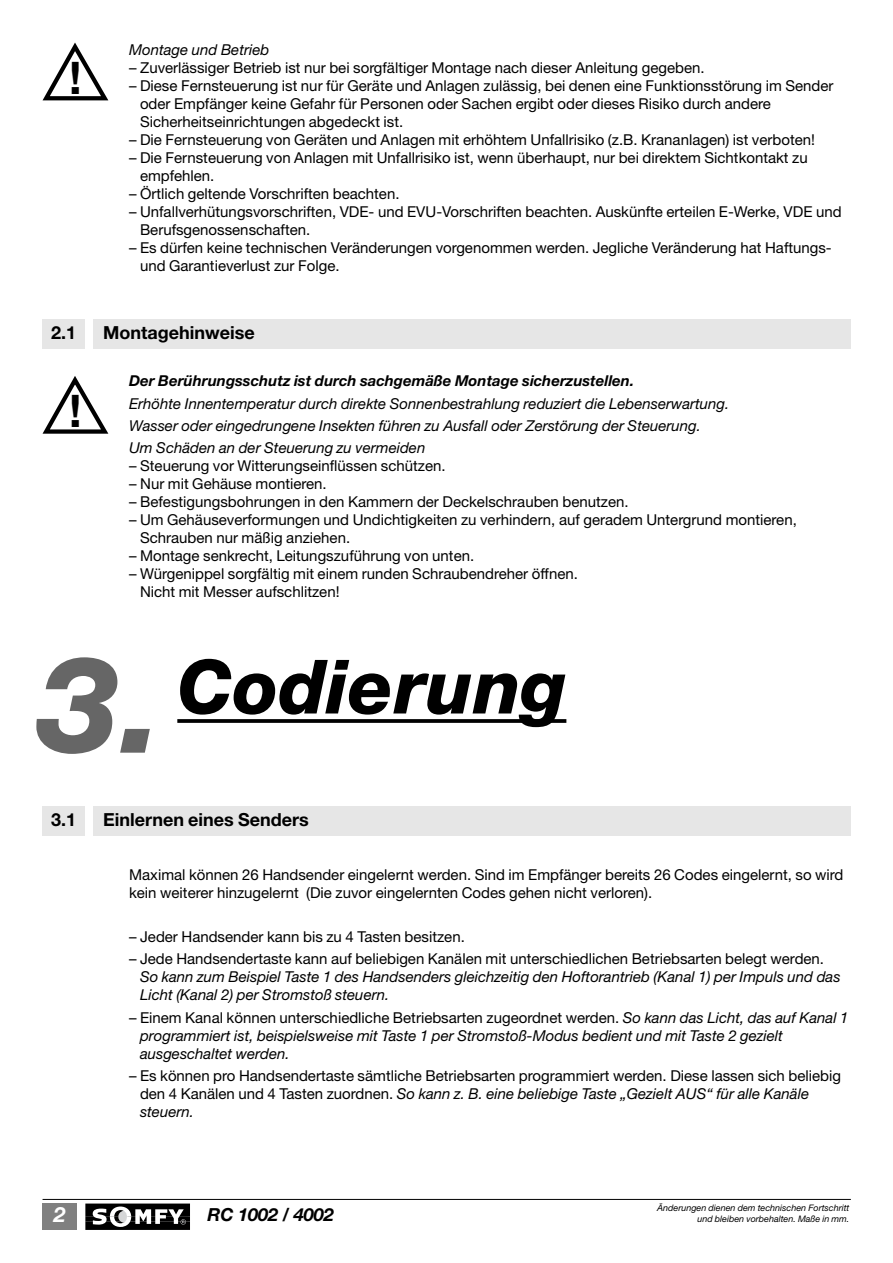
<style>
.page{position:relative;width:893px;height:1263px;background:#fff}
.page>*{position:absolute;margin:0;border:0;box-sizing:border-box;transform-origin:0 0}
.t1{font:italic 800 75px "Helvetica Neue";color:#000}
.t2{font:700 45px "Helvetica Neue";color:#000}
.t3{font:italic 700 21px "Helvetica Neue";color:#fff}
.t4{font:700 18px "Helvetica Neue";color:#000}
.t5{font:italic 700 18px "Helvetica Neue";color:#000}
.t6{font:15px/18px "Helvetica Neue";color:#000}
.t7{font:italic 15px/18px "Helvetica Neue";color:#000}
.t8{font:italic 700 15px "Helvetica Neue";color:#000}
.t9{font:italic 9px "Helvetica Neue";color:#000}
.s1{font-size:135px;color:#666}
.s2{font-style:normal}
.s3{font-style:italic}
</style>
<div class="page">
<div style="left:85px;top:1203px;width:105px;height:27px;background:#8f8f8f"></div>
<svg style="left:85px;top:1204px;width:105px;height:26px;background:#505050"></svg>
<hr style="left:43px;top:1199px;width:807px;height:1px;background:#000">
<div style="left:43px;top:1203px;width:34px;height:27px;background:#808080"></div>
<svg style="left:43px;top:43px;width:65px;height:57px"></svg>
<div style="left:93px;top:319px;width:757px;height:30px;background:#e6e6e6"></div>
<div style="left:43px;top:319px;width:42px;height:30px;background:#e6e6e6"></div>
<svg style="left:43px;top:376px;width:65px;height:58px"></svg>
<div style="left:93px;top:806px;width:757px;height:30px;background:#e6e6e6"></div>
<div style="left:43px;top:806px;width:42px;height:30px;background:#e6e6e6"></div>
<svg style="left:177px;top:719px;width:389px;height:4px;background:#0f0f0f"></svg>
<h2 class="t2" style="left:69px;top:62px;width:14px">!</h2>
<p class="t7" style="left:129px;top:42px;width:142px">Montage und Betrieb</p>
<p class="t6" style="left:129px;top:60px;width:577px">– Zuverlässiger Betrieb ist nur bei sorgfältiger Montage nach dieser Anleitung gegeben.</p>
<p class="t6" style="left:140px;top:78px;width:695px;text-indent:-11px">– Diese Fernsteuerung ist nur für Geräte und Anlagen zulässig, bei denen eine Funktionsstörung im Sender oder Empfänger keine Gefahr für Personen oder Sachen ergibt oder dieses Risiko durch andere<br>Sicherheitseinrichtungen abgedeckt ist.</p>
<p class="t6" style="left:129px;top:132px;width:687px">– Die Fernsteuerung von Geräten und Anlagen mit erhöhtem Unfallrisiko (z.B. Krananlagen) ist verboten!</p>
<p class="t6" style="left:140px;top:150px;width:669px;text-indent:-11px">– Die Fernsteuerung von Anlagen mit Unfallrisiko ist, wenn überhaupt, nur bei direktem Sichtkontakt zu empfehlen.</p>
<p class="t6" style="left:129px;top:186px;width:272px">– Örtlich geltende Vorschriften beachten.</p>
<p class="t6" style="left:140px;top:204px;width:703px;text-indent:-11px">– Unfallverhütungsvorschriften, VDE- und EVU-Vorschriften beachten. Auskünfte erteilen E-Werke, VDE und<br>Berufsgenossenschaften.</p>
<p class="t6" style="left:140px;top:240px;width:693px;text-indent:-11px">– Es dürfen keine technischen Veränderungen vorgenommen werden. Jegliche Veränderung hat Haftungs&shy;und Garantieverlust zur Folge.</p>
<p class="t4" style="left:51px;top:326px;width:27px">2.1</p>
<p class="t4" style="left:103px;top:326px;width:153px">Montagehinweise</p>
<h2 class="t2" style="left:69px;top:395px;width:14px">!</h2>
<p class="t8" style="left:129px;top:376px;width:506px">Der Berührungsschutz ist durch sachgemäße Montage sicherzustellen.</p>
<p class="t7" style="left:129px;top:394px;width:601px;line-height:22.2px">Erhöhte Innentemperatur durch direkte Sonnenbestrahlung reduziert die Lebenserwartung.<br>Wasser oder eingedrungene Insekten führen zu Ausfall oder Zerstörung der Steuerung.<br>Um Schäden an der Steuerung zu vermeiden</p>
<p class="t6" style="left:129px;top:458px;width:318px">– Steuerung vor Witterungseinflüssen schützen.</p>
<p class="t6" style="left:129px;top:476px;width:199px">– Nur mit Gehäuse montieren.</p>
<p class="t6" style="left:129px;top:494px;width:501px">– Befestigungsbohrungen in den Kammern der Deckelschrauben benutzen.</p>
<p class="t6" style="left:140px;top:512px;width:658px;text-indent:-11px">– Um Gehäuseverformungen und Undichtigkeiten zu verhindern, auf geradem Untergrund montieren,<br>Schrauben nur mäßig anziehen.</p>
<p class="t6" style="left:129px;top:548px;width:346px">– Montage senkrecht, Leitungszuführung von unten.</p>
<p class="t6" style="left:140px;top:566px;width:439px;text-indent:-11px">– Würgenippel sorgfältig mit einem runden Schraubendreher öffnen.<br>Nicht mit Messer aufschlitzen!</p>
<h1 class="t1" style="left:36px;top:660px;width:532px"><span class="s1">3.</span> Codierung</h1>
<p class="t4" style="left:51px;top:813px;width:27px">3.1</p>
<p class="t4" style="left:103px;top:813px;width:207px">Einlernen eines Senders</p>
<p class="t6" style="left:129px;top:867px;width:716px">Maximal können 26 Handsender eingelernt werden. Sind im Empfänger bereits 26 Codes eingelernt, so wird kein weiterer hinzugelernt (Die zuvor eingelernten Codes gehen nicht verloren).</p>
<p class="t6" style="left:129px;top:929px;width:337px">– Jeder Handsender kann bis zu 4 Tasten besitzen.</p>
<p class="t6" style="left:129px;top:951px;width:696px">– Jede Handsendertaste kann auf beliebigen Kanälen mit unterschiedlichen Betriebsarten belegt werden.</p>
<p class="t7" style="left:140px;top:969px;width:702px">So kann zum Beispiel Taste 1 des Handsenders gleichzeitig den Hoftorantrieb (Kanal 1) per Impuls und das<br>Licht (Kanal 2) per Stromstoß steuern.</p>
<p class="t7" style="left:140px;top:1010px;width:710px;text-indent:-11px"><span class="s2">– Einem Kanal können unterschiedliche Betriebsarten zugeordnet werden.</span> So kann das Licht, das auf Kanal 1 programmiert ist, beispielsweise mit Taste 1 per Stromstoß-Modus bedient und mit Taste 2 gezielt ausgeschaltet werden.</p>
<p class="t6" style="left:140px;top:1068px;width:702px;text-indent:-11px">– Es können pro Handsendertaste sämtliche Betriebsarten programmiert werden. Diese lassen sich beliebig den 4 Kanälen und 4 Tasten zuordnen. <span class="s3">So kann z. B. eine beliebige Taste „Gezielt AUS“ für alle Kanäle steuern.</span></p>
<p class="t9" style="left:657px;top:1204px;width:194px">Änderungen dienen dem technischen Fortschritt</p>
<h3 class="t3" style="left:54px;top:1207px;width:13px">2</h3>
<p class="t5" style="left:207px;top:1208px;width:128px">RC 1002 / 4002</p>
<p class="t9" style="left:697px;top:1215px;width:153px">und bleiben vorbehalten. Maße in mm.</p>
</div>
